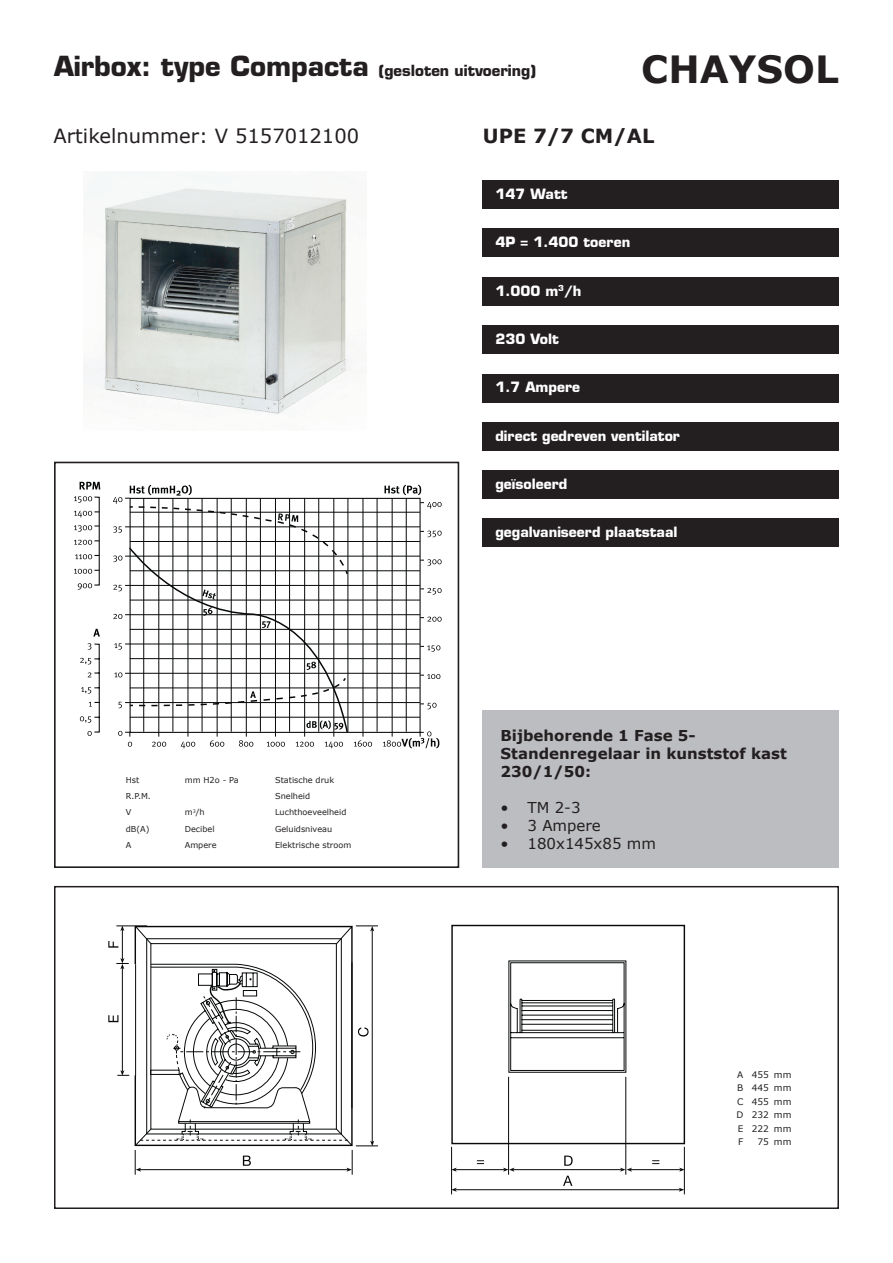
<style>
.page{position:relative;width:893px;height:1263px;background:#fff}
.page>*{position:absolute;margin:0;border:0;box-sizing:border-box;transform-origin:0 0}
.t1{font:700 37.5px "Verdana";color:#231f20}
.t2{font:19.5px "Verdana";color:#231f20}
.t3{font:700 19.5px "Verdana";color:#231f20}
.t4{font:700 15px/18px "Verdana";color:#231f20}
.t5{font:700 15px "Eurostile";color:#231f20}
.t6{font:15px "Verdana";color:#231f20}
.t7{font:700 13.95px "Eurostile";color:#fff}
.t8{font:9px/13.5px "Verdana";color:#231f20;text-align:justify}
.t9{font:8.1px/16.4px "Verdana";color:#231f20}
.s1{font-size:27px}
</style>
<div class="page">
<div style="left:54px;top:886px;width:785px;height:323px;border:2px solid #231f20"></div>
<div style="left:54px;top:462px;width:405px;height:406px;border:2px solid #231f20"></div>
<div style="left:483px;top:180px;width:356px;height:29px;background:#231f20"></div>
<div style="left:483px;top:374px;width:356px;height:28px;background:#231f20"></div>
<div style="left:483px;top:277px;width:356px;height:28px;background:#231f20"></div>
<div style="left:483px;top:228px;width:356px;height:29px;background:#231f20"></div>
<div style="left:483px;top:422px;width:356px;height:29px;background:#231f20"></div>
<div style="left:483px;top:518px;width:356px;height:29px;background:#231f20"></div>
<div style="left:483px;top:470px;width:356px;height:29px;background:#231f20"></div>
<div style="left:483px;top:710px;width:356px;height:158px;background:#bcbdc0"></div>
<div style="left:483px;top:325px;width:356px;height:29px;background:#231f20"></div>
<svg style="left:134px;top:925px;width:219px;height:221px"></svg>
<div style="left:451px;top:925px;width:234px;height:219px;border:1px solid #070909"></div>
<svg style="left:508px;top:960px;width:118px;height:113px"></svg>
<hr style="left:508px;top:1077px;width:1px;height:98px;background:#070909">
<hr style="left:625px;top:1077px;width:1px;height:98px;background:#070909">
<hr style="left:451px;top:1147px;width:1px;height:47px;background:#070909">
<hr style="left:684px;top:1147px;width:1px;height:47px;background:#070909">
<hr style="left:455px;top:1169px;width:49px;height:1px;background:#070909">
<svg style="left:451px;top:1167px;width:6px;height:5px"></svg>
<svg style="left:477px;top:1160px;width:7px;height:4px"></svg>
<hr style="left:513px;top:1169px;width:108px;height:1px;background:#070909">
<svg style="left:503px;top:1167px;width:11px;height:5px"></svg>
<svg style="left:564px;top:1155px;width:9px;height:11px"></svg>
<hr style="left:631px;top:1169px;width:50px;height:1px;background:#070909">
<svg style="left:620px;top:1167px;width:12px;height:5px"></svg>
<svg style="left:679px;top:1167px;width:6px;height:5px"></svg>
<svg style="left:652px;top:1160px;width:7px;height:4px"></svg>
<hr style="left:455px;top:1189px;width:225px;height:1px;background:#070909">
<svg style="left:451px;top:1188px;width:6px;height:4px"></svg>
<svg style="left:679px;top:1188px;width:5px;height:4px"></svg>
<svg style="left:563px;top:1176px;width:9px;height:10px"></svg>
<hr style="left:372px;top:930px;width:1px;height:212px;background:#070909">
<svg style="left:356px;top:926px;width:22px;height:5px"></svg>
<hr style="left:116px;top:926px;width:31px;height:1px;background:#070909">
<hr style="left:122px;top:968px;width:1px;height:103px;background:#070909">
<svg style="left:117px;top:1070px;width:12px;height:6px"></svg>
<svg style="left:108px;top:1015px;width:10px;height:7px"></svg>
<svg style="left:108px;top:926px;width:21px;height:43px"></svg>
<svg style="left:135px;top:938px;width:243px;height:237px"></svg>
<img style="left:84px;top:171px;width:281px;height:243px">
<svg style="left:93px;top:496px;width:328px;height:237px"></svg>
<hr style="left:130px;top:512px;width:290px;height:1px;background:#070909">
<hr style="left:125px;top:526px;width:295px;height:1px;background:#070909">
<hr style="left:130px;top:541px;width:290px;height:1px;background:#070909">
<hr style="left:125px;top:556px;width:295px;height:1px;background:#070909">
<hr style="left:130px;top:570px;width:290px;height:1px;background:#070909">
<hr style="left:125px;top:585px;width:295px;height:1px;background:#070909">
<hr style="left:130px;top:600px;width:290px;height:1px;background:#070909">
<hr style="left:125px;top:614px;width:295px;height:1px;background:#070909">
<hr style="left:130px;top:629px;width:290px;height:1px;background:#070909">
<hr style="left:125px;top:643px;width:295px;height:1px;background:#070909">
<hr style="left:130px;top:658px;width:290px;height:1px;background:#070909">
<hr style="left:125px;top:673px;width:295px;height:1px;background:#070909">
<hr style="left:130px;top:688px;width:290px;height:1px;background:#070909">
<hr style="left:125px;top:702px;width:295px;height:1px;background:#070909">
<hr style="left:130px;top:717px;width:290px;height:1px;background:#070909">
<hr style="left:377px;top:498px;width:1px;height:234px;background:#070909">
<hr style="left:392px;top:498px;width:1px;height:239px;background:#070909">
<hr style="left:406px;top:498px;width:1px;height:234px;background:#070909">
<svg style="left:80px;top:643px;width:20px;height:93px"></svg>
<svg style="left:93px;top:629px;width:7px;height:7px"></svg>
<svg style="left:78px;top:583px;width:14px;height:7px"></svg>
<svg style="left:74px;top:569px;width:25px;height:5px"></svg>
<svg style="left:75px;top:554px;width:24px;height:5px"></svg>
<svg style="left:74px;top:540px;width:25px;height:5px"></svg>
<svg style="left:74px;top:525px;width:25px;height:7px"></svg>
<svg style="left:74px;top:511px;width:25px;height:6px"></svg>
<svg style="left:74px;top:496px;width:18px;height:7px"></svg>
<svg style="left:80px;top:482px;width:20px;height:7px"></svg>
<svg style="left:420px;top:703px;width:17px;height:6px"></svg>
<svg style="left:420px;top:674px;width:20px;height:5px"></svg>
<svg style="left:420px;top:645px;width:20px;height:7px"></svg>
<svg style="left:420px;top:617px;width:22px;height:5px"></svg>
<svg style="left:420px;top:588px;width:22px;height:7px"></svg>
<svg style="left:420px;top:559px;width:22px;height:7px"></svg>
<svg style="left:420px;top:531px;width:22px;height:6px"></svg>
<svg style="left:420px;top:502px;width:22px;height:7px"></svg>
<svg style="left:383px;top:731px;width:56px;height:17px"></svg>
<svg style="left:384px;top:485px;width:37px;height:10px"></svg>
<svg style="left:113px;top:485px;width:259px;height:263px"></svg>
<h3 class="t5" style="left:54px;top:61px;width:484px"><span class="s1">Airbox: type Compacta</span> (gesloten uitvoering)</h3>
<h1 class="t1" style="left:641px;top:45px;width:199px">CHAYSOL</h1>
<h2 class="t2" style="left:54px;top:124px;width:307px">Artikelnummer: V 5157012100</h2>
<h2 class="t3" style="left:483px;top:123px;width:173px">UPE 7/7 CM/AL</h2>
<h3 class="t7" style="left:495px;top:185px;width:74px">147 Watt</h3>
<h3 class="t7" style="left:495px;top:233px;width:136px">4P = 1.400 toeren</h3>
<h3 class="t7" style="left:495px;top:282px;width:88px">1.000 m<sup>3</sup>/h</h3>
<h3 class="t7" style="left:495px;top:330px;width:65px">230 Volt</h3>
<h3 class="t7" style="left:495px;top:379px;width:86px">1.7 Ampere</h3>
<h3 class="t7" style="left:495px;top:427px;width:186px">direct gedreven ventilator</h3>
<h3 class="t7" style="left:495px;top:475px;width:73px">geïsoleerd</h3>
<p class="t9" style="left:126px;top:772px;width:27px">Hst<br>R.P.M.<br>V dB(A)<br>A</p>
<p class="t9" style="left:185px;top:772px;width:56px">mm H2o - Pa</p>
<p class="t9" style="left:185px;top:804px;width:33px">m<sup>3</sup>/h<br>Decibel<br>Ampere</p>
<p class="t9" style="left:275px;top:772px;width:78px">Statische druk<br>Snelheid<br>Luchthoeveelheid<br>Geluidsniveau<br>Elektrische stroom</p>
<h3 class="t7" style="left:495px;top:524px;width:184px">gegalvaniseerd plaatstaal</h3>
<h3 class="t4" style="left:500px;top:726px;width:288px">Bijbehorende 1 Fase 5-<br>Standenregelaar in kunststof kast<br>230/1/50:</h3>
<h3 class="t6" style="left:500px;top:798px;width:82px">• TM 2-3</h3>
<h3 class="t6" style="left:500px;top:816px;width:102px">• 3 Ampere</h3>
<h3 class="t6" style="left:500px;top:834px;width:157px">• 180x145x85 mm</h3>
<p class="t8" style="left:736px;top:1068px;width:8px">A B C D E F</p>
<p class="t8" style="left:752px;top:1068px;width:19px;text-align:right">455<br>445<br>455<br>232<br>222<br>75</p>
<p class="t8" style="left:774px;top:1068px;width:19px">mm mm mm mm mm mm</p>
</div>
